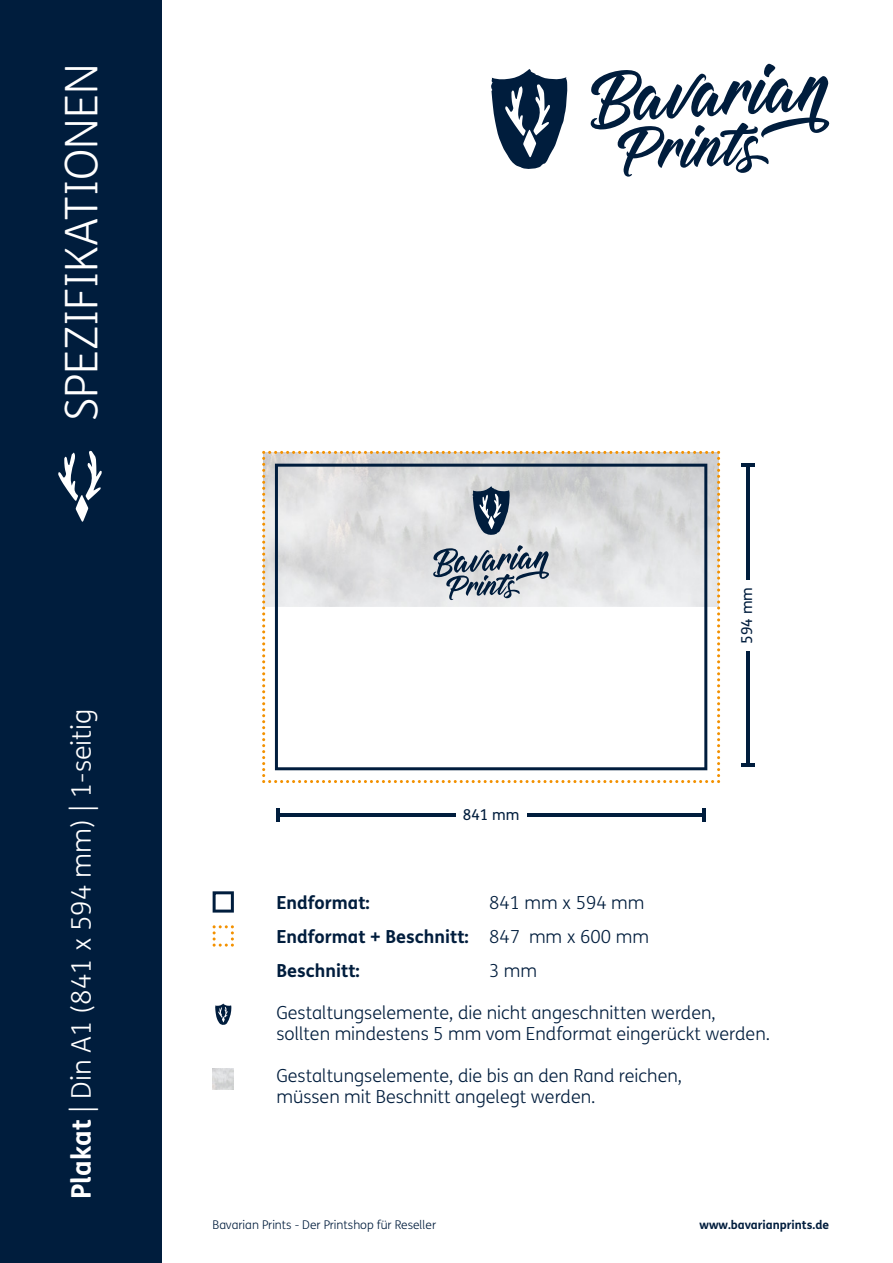
<style>
.page{position:relative;width:893px;height:1263px;background:#fff}
.page>*{position:absolute;margin:0;border:0;box-sizing:border-box;transform-origin:0 0}
.t1{font:300 45px "FS Me";color:#fff}
.t2{font:300 27px "FS Me";color:#fff}
.t3{font:300 18px/21px "FS Me";color:#001d3d}
.t4{font:700 18px/34px "FS Me";color:#001d3d}
.t5{font:15px "FS Me";color:#001d3d}
.t6{font:300 12px "FS Me";color:#001d3d}
.t7{font:700 12px "FS Me";color:#001d3d}
.s1{font-weight:700}
.s2{font-weight:300}
</style>
<div class="page">
<div style="left:0;top:0;width:162px;height:1263px;background:#001d3d"></div>
<svg style="left:58px;top:451px;width:44px;height:71px"></svg>
<svg style="left:590px;top:64px;width:240px;height:113px"></svg>
<svg style="left:491px;top:69px;width:76px;height:100px"></svg>
<img style="left:213px;top:1068px;width:21px;height:22px">
<svg style="left:215px;top:1003px;width:16px;height:22px"></svg>
<svg style="left:213px;top:891px;width:21px;height:21px"></svg>
<svg style="left:213px;top:925px;width:21px;height:21px"></svg>
<svg style="left:262px;top:451px;width:458px;height:332px"></svg>
<hr style="left:747px;top:465px;width:3px;height:300px;background:#001d3d">
<hr style="left:741px;top:764px;width:14px;height:3px;background:#001d3d">
<hr style="left:741px;top:464px;width:14px;height:3px;background:#001d3d">
<hr style="left:278px;top:813px;width:426px;height:3px;background:#001d3d">
<svg style="left:276px;top:808px;width:3px;height:13px"></svg>
<svg style="left:703px;top:808px;width:3px;height:13px"></svg>
<div style="left:733px;top:580px;width:27px;height:70px;background:#fff"></div>
<div style="left:456px;top:801px;width:70px;height:27px;background:#fff"></div>
<h1 class="t1" style="left:51px;top:421px;width:359px;rotate:-90deg">SPEZIFIKATIONEN</h1>
<h2 class="t2" style="left:63px;top:1199px;width:492px;rotate:-90deg"><span class="s1">Plakat</span> | Din A1 (841 x 594 mm) | 1-seitig</h2>
<p class="t5" style="left:463px;top:804px;width:58px">841 mm</p>
<p class="t5" style="left:737px;top:644px;width:58px;rotate:-90deg">594 mm</p>
<p class="t4" style="left:276px;top:885px;width:95px">Endformat:</p>
<p class="t4" style="left:276px;top:885px;width:374px;text-indent:213px"><span class="s2">841 mm x 594 mm<br></span>Endformat + Beschnitt: <span class="s2">847 mm x 600 mm<br></span>Beschnitt:</p>
<p class="t3" style="left:489px;top:960px;width:50px">3 mm</p>
<p class="t3" style="left:276px;top:1002px;width:495px">Gestaltungselemente, die nicht angeschnitten werden, sollten mindestens 5 mm vom Endformat eingerückt werden.</p>
<p class="t3" style="left:276px;top:1065px;width:407px">Gestaltungselemente, die bis an den Rand reichen, müssen mit Beschnitt angelegt werden.</p>
<p class="t6" style="left:213px;top:1217px;width:225px">Bavarian Prints - Der Printshop für Reseller</p>
<p class="t7" style="left:700px;top:1216px;width:131px">www.bavarianprints.de</p>
</div>
